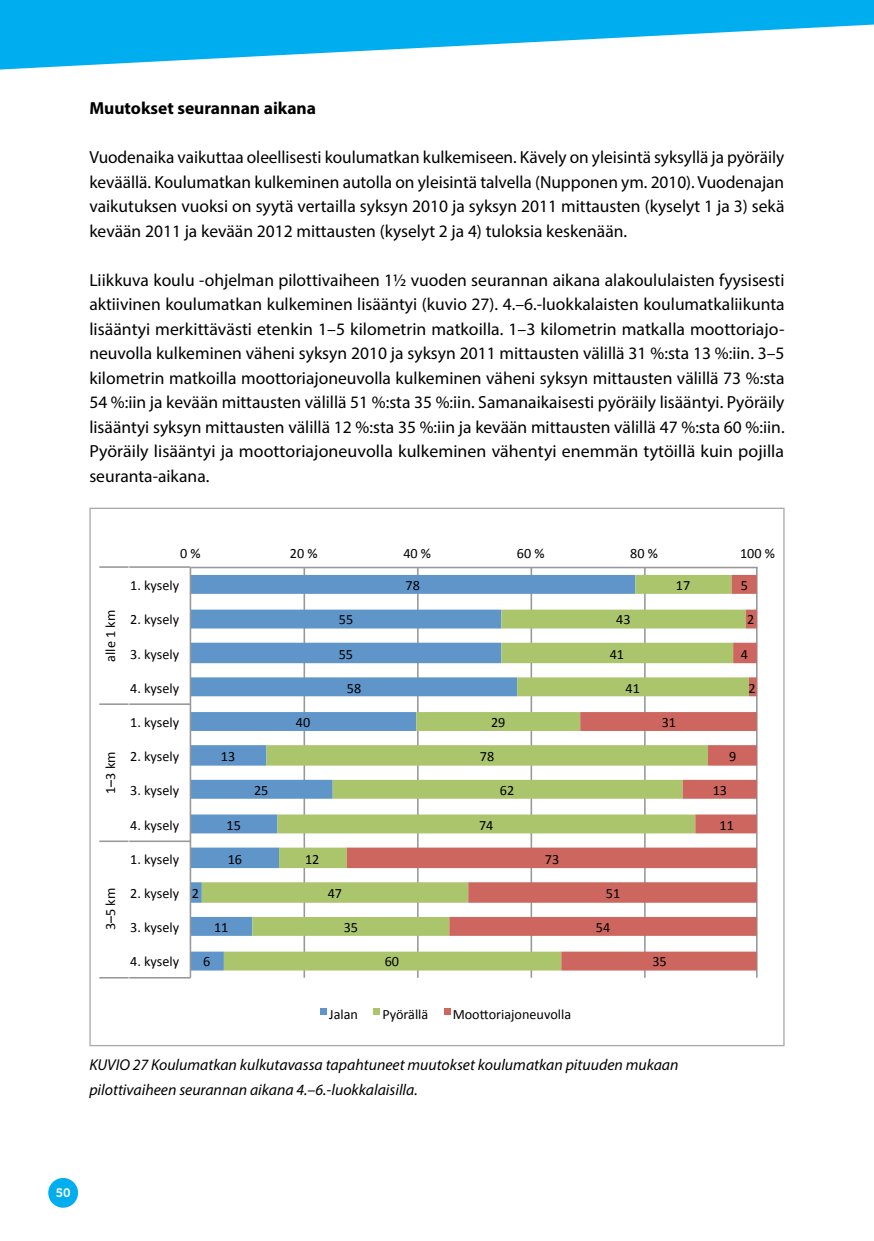
<style>
.page{position:relative;width:874px;height:1241px;background:#fff}
.page>*{position:absolute;margin:0;border:0;box-sizing:border-box;transform-origin:0 0}
.t1{font:17.5px/24.5px "Myriad Pro";color:#000;text-align:justify}
.t2{font:700 17.5px "Myriad Pro";color:#000}
.t3{font:italic 15.75px/24.5px "Myriad Pro";color:#000}
.t4{font:14.17px "Calibri";color:#000}
.t5{font:12.25px "Museo 700";color:#fff}
</style>
<div class="page">
<svg style="left:0;top:0;width:873px;height:70px;fill:#00aeef"></svg>
<div style="left:48px;top:1177px;width:30px;height:30px;background:#00aeef;border-radius:50%"></div>
<svg style="left:99px;top:542px;width:686px;height:491px"></svg>
<p class="t2" style="left:89px;top:97px;width:228px">Muutokset seurannan aikana</p>
<p class="t1" style="left:89px;top:145px;width:696px">Vuodenaika vaikuttaa oleellisesti koulumatkan kulkemiseen. Kävely on yleisintä syksyllä ja pyöräily keväällä. Koulumatkan kulkeminen autolla on yleisintä talvella (Nupponen ym. 2010). Vuodenajan vaikutuksen vuoksi on syytä vertailla syksyn 2010 ja syksyn 2011 mittausten (kyselyt 1 ja 3) sekä kevään 2011 ja kevään 2012 mittausten (kyselyt 2 ja 4) tuloksia keskenään.</p>
<p class="t1" style="left:89px;top:267px;width:696px">Liikkuva koulu -ohjelman pilottivaiheen 1½ vuoden seurannan aikana alakoululaisten fyysisesti aktiivinen koulumatkan kulkeminen lisääntyi (kuvio 27). 4.–6.-luokkalaisten koulumatkaliikunta lisääntyi merkittävästi etenkin 1–5 kilometrin matkoilla. 1–3 kilometrin matkalla moottoriajo&shy;neuvolla kulkeminen väheni syksyn 2010 ja syksyn 2011 mittausten välillä 31 %:sta 13 %:iin. 3–5 kilometrin matkoilla moottoriajoneuvolla kulkeminen väheni syksyn mittausten välillä 73 %:sta 54 %:iin ja kevään mittausten välillä 51 %:sta 35 %:iin. Samanaikaisesti pyöräily lisääntyi. Pyöräily lisääntyi syksyn mittausten välillä 12 %:sta 35 %:iin ja kevään mittausten välillä 47 %:sta 60 %:iin.<br>Pyöräily lisääntyi ja moottoriajoneuvolla kulkeminen vähentyi enemmän tytöillä kuin pojilla seuranta-aikana.</p>
<p class="t4" style="left:101px;top:661px;width:53px;rotate:-90deg">alle 1 km</p>
<p class="t4" style="left:101px;top:793px;width:44px;rotate:-90deg">1–3 km</p>
<p class="t4" style="left:101px;top:930px;width:44px;rotate:-90deg">3–5 km</p>
<p class="t4" style="left:180px;top:544px;width:22px">0 %</p>
<p class="t4" style="left:290px;top:544px;width:29px">20 %</p>
<p class="t4" style="left:403px;top:544px;width:29px">40 %</p>
<p class="t4" style="left:516px;top:544px;width:29px">60 %</p>
<p class="t4" style="left:630px;top:544px;width:29px">80 %</p>
<p class="t4" style="left:739px;top:544px;width:36px">100 %</p>
<p class="t4" style="left:130px;top:576px;width:50px">1. kysely</p>
<p class="t4" style="left:130px;top:611px;width:50px">2. kysely</p>
<p class="t4" style="left:130px;top:645px;width:50px">3. kysely</p>
<p class="t4" style="left:130px;top:679px;width:50px">4. kysely</p>
<p class="t4" style="left:130px;top:713px;width:50px">1. kysely</p>
<p class="t4" style="left:130px;top:747px;width:50px">2. kysely</p>
<p class="t4" style="left:130px;top:781px;width:50px">3. kysely</p>
<p class="t4" style="left:130px;top:815px;width:50px">4. kysely</p>
<p class="t4" style="left:130px;top:850px;width:50px">1. kysely</p>
<p class="t4" style="left:130px;top:884px;width:50px">2. kysely</p>
<p class="t4" style="left:130px;top:918px;width:50px">3. kysely</p>
<p class="t4" style="left:130px;top:952px;width:50px">4. kysely</p>
<p class="t4" style="left:221px;top:747px;width:16px">13</p>
<p class="t4" style="left:192px;top:884px;width:9px">2</p>
<p class="t4" style="left:226px;top:816px;width:16px">15</p>
<p class="t4" style="left:227px;top:850px;width:16px">16</p>
<p class="t4" style="left:214px;top:918px;width:16px">11</p>
<p class="t4" style="left:203px;top:952px;width:9px">6</p>
<p class="t4" style="left:254px;top:781px;width:16px">25</p>
<p class="t4" style="left:296px;top:713px;width:16px">40</p>
<p class="t4" style="left:339px;top:611px;width:16px">55</p>
<p class="t4" style="left:338px;top:645px;width:16px">55</p>
<p class="t4" style="left:346px;top:679px;width:16px">58</p>
<p class="t4" style="left:405px;top:576px;width:16px">78</p>
<p class="t4" style="left:305px;top:850px;width:16px">12</p>
<p class="t4" style="left:327px;top:884px;width:16px">47</p>
<p class="t4" style="left:343px;top:918px;width:16px">35</p>
<p class="t4" style="left:384px;top:952px;width:16px">60</p>
<p class="t4" style="left:491px;top:713px;width:16px">29</p>
<p class="t4" style="left:479px;top:747px;width:16px">78</p>
<p class="t4" style="left:499px;top:781px;width:16px">62</p>
<p class="t4" style="left:479px;top:816px;width:16px">74</p>
<p class="t4" style="left:544px;top:850px;width:16px">73</p>
<p class="t4" style="left:616px;top:611px;width:16px">43</p>
<p class="t4" style="left:609px;top:645px;width:16px">41</p>
<p class="t4" style="left:625px;top:679px;width:16px">41</p>
<p class="t4" style="left:675px;top:576px;width:16px">17</p>
<p class="t4" style="left:661px;top:713px;width:16px">31</p>
<p class="t4" style="left:605px;top:884px;width:16px">51</p>
<p class="t4" style="left:595px;top:918px;width:16px">54</p>
<p class="t4" style="left:652px;top:952px;width:16px">35</p>
<p class="t4" style="left:740px;top:576px;width:9px">5</p>
<p class="t4" style="left:746px;top:611px;width:9px">2</p>
<p class="t4" style="left:740px;top:645px;width:9px">4</p>
<p class="t4" style="left:748px;top:679px;width:9px">2</p>
<p class="t4" style="left:728px;top:747px;width:9px">9</p>
<p class="t4" style="left:712px;top:781px;width:16px">13</p>
<p class="t4" style="left:719px;top:816px;width:16px">11</p>
<p class="t4" style="left:329px;top:1004px;width:30px">Jalan</p>
<p class="t4" style="left:382px;top:1004px;width:47px">Pyörällä</p>
<p class="t4" style="left:452px;top:1004px;width:120px">Moo&gt;oriajoneuvolla</p>
<p class="t3" style="left:89px;top:1052px;width:590px;text-indent:43px">27 Koulumatkan kulkutavassa tapahtuneet muutokset koulumatkan pituuden mukaan pilottivaiheen seurannan aikana 4.–6.-luokkalaisilla.</p>
<p class="t3" style="left:89px;top:1052px;width:17px">KUVIO</p>
<p class="t5" style="left:56px;top:1185px;width:16px">50</p>
</div>
